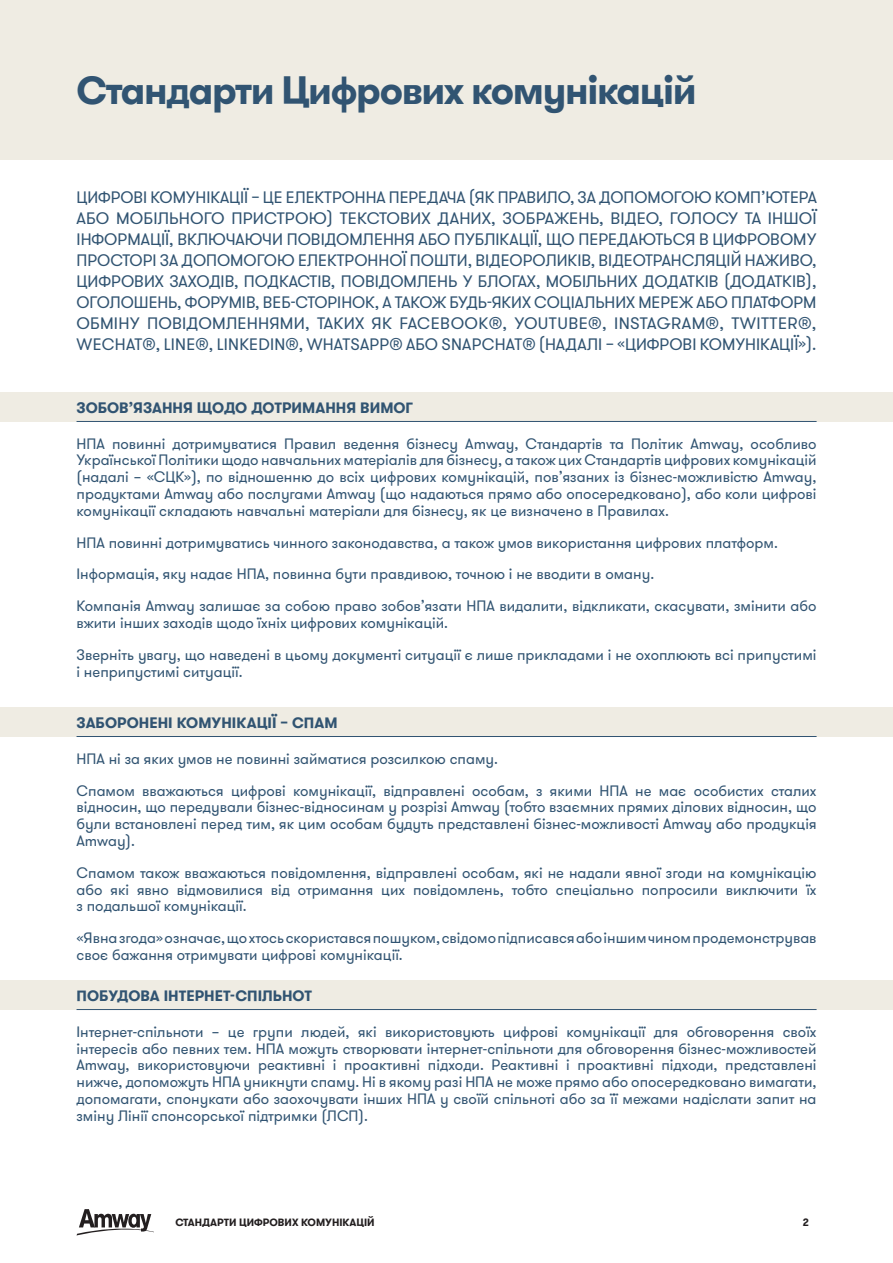
<style>
.page{position:relative;width:893px;height:1263px;background:#fff}
.page>*{position:absolute;margin:0;border:0;box-sizing:border-box;transform-origin:0 0}
.tytul_okladka{font:700 39px "GT Walsheim Pro";letter-spacing:-.035em;color:#315472}
.Lead{font:16.5px/21px "GT Walsheim Pro";color:#315472;text-align:justify}
.t1{font:15px/16.8px "GT Walsheim Pro";color:#315472;text-align:justify}
.naglowek{font:700 15px "GT Walsheim Pro";color:#315472}
.t2{font:700 10.5px "GT Walsheim Pro";color:#231f20}
</style>
<div class="page">
<svg style="left:77px;top:1209px;width:76px;height:26px"></svg>
<div style="left:0;top:0;width:893px;height:159px;background:#efece3"></div>
<div style="left:0;top:393px;width:893px;height:29px;background:#efece3"></div>
<div style="left:0;top:708px;width:893px;height:29px;background:#efece3"></div>
<div style="left:0;top:981px;width:893px;height:29px;background:#efece3"></div>
<hr style="left:77px;top:421px;width:740px;height:1px;background:#315472">
<hr style="left:77px;top:736px;width:740px;height:1px;background:#315472">
<hr style="left:77px;top:1009px;width:740px;height:1px;background:#315472">
<p class="tytul_okladka" style="left:77px;top:65px;width:622px">Стандарти Цифрових комунікацій</p>
<p class="Lead" style="left:77px;top:187px;width:742px">ЦИФРОВІ КОМУНІКАЦІЇ – ЦЕ ЕЛЕКТРОННА ПЕРЕДАЧА (ЯК ПРАВИЛО, ЗА ДОПОМОГОЮ КОМП’ЮТЕРА АБО МОБІЛЬНОГО ПРИСТРОЮ) ТЕКСТОВИХ ДАНИХ, ЗОБРАЖЕНЬ, ВІДЕО, ГОЛОСУ ТА ІНШОЇ ІНФОРМАЦІЇ, ВКЛЮЧАЮЧИ ПОВІДОМЛЕННЯ АБО ПУБЛІКАЦІЇ, ЩО ПЕРЕДАЮТЬСЯ В ЦИФРОВОМУ ПРОСТОРІ ЗА ДОПОМОГОЮ ЕЛЕКТРОННОЇ ПОШТИ, ВІДЕОРОЛИКІВ, ВІДЕОТРАНСЛЯЦІЙ НАЖИВО, ЦИФРОВИХ ЗАХОДІВ, ПОДКАСТІВ, ПОВІДОМЛЕНЬ У БЛОГАХ, МОБІЛЬНИХ ДОДАТКІВ (ДОДАТКІВ), ОГОЛОШЕНЬ, ФОРУМІВ, ВЕБ-СТОРІНОК, А ТАКОЖ БУДЬ-ЯКИХ СОЦІАЛЬНИХ МЕРЕЖ АБО ПЛАТФОРМ ОБМІНУ ПОВІДОМЛЕННЯМИ, ТАКИХ ЯК FACEBOOK®, YOUTUBE®, INSTAGRAM®, TWITTER®, WECHAT®, LINE®, LINKEDIN®, WHATSAPP® АБО SNAPCHAT® (НАДАЛІ – «ЦИФРОВІ КОМУНІКАЦІЇ»).</p>
<p class="naglowek" style="left:77px;top:398px;width:338px">ЗОБОВ’ЯЗАННЯ ЩОДО ДОТРИМАННЯ ВИМОГ</p>
<p class="t1" style="left:77px;top:435px;width:741px">НПА повинні дотримуватися Правил ведення бізнесу Amway, Стандартів та Політик Amway, особливо Української Політики щодо навчальних матеріалів для бізнесу, а також цих Стандартів цифрових комунікацій (надалі – «СЦК»), по відношенню до всіх цифрових комунікацій, пов’язаних із бізнес-можливістю Amway, продуктами Amway або послугами Amway (що надаються прямо або опосередковано), або коли цифрові комунікації складають навчальні матеріали для бізнесу, як це визначено в Правилах.</p>
<p class="t1" style="left:77px;top:534px;width:703px">НПА повинні дотримуватись чинного законодавства, а також умов використання цифрових платформ.</p>
<p class="t1" style="left:77px;top:566px;width:579px">Інформація, яку надає НПА, повинна бути правдивою, точною і не вводити в оману.</p>
<p class="t1" style="left:77px;top:598px;width:741px">Компанія Amway залишає за собою право зобов’язати НПА видалити, відкликати, скасувати, змінити або вжити інших заходів щодо їхніх цифрових комунікацій.</p>
<p class="t1" style="left:77px;top:647px;width:741px">Зверніть увагу, що наведені в цьому документі ситуації є лише прикладами і не охоплюють всі припустимі і неприпустимі ситуації.</p>
<p class="naglowek" style="left:77px;top:713px;width:263px">ЗАБОРОНЕНІ КОМУНІКАЦІЇ – СПАМ</p>
<p class="t1" style="left:77px;top:750px;width:423px">НПА ні за яких умов не повинні займатися розсилкою спаму.</p>
<p class="t1" style="left:77px;top:782px;width:741px">Спамом вважаються цифрові комунікації, відправлені особам, з якими НПА не має особистих сталих відносин, що передували бізнес-відносинам у розрізі Amway (тобто взаємних прямих ділових відносин, що були встановлені перед тим, як цим особам будуть представлені бізнес-можливості Amway або продукція Amway).</p>
<p class="t1" style="left:77px;top:864px;width:741px">Спамом також вважаються повідомлення, відправлені особам, які не надали явної згоди на комунікацію або які явно відмовилися від отримання цих повідомлень, тобто спеціально попросили виключити їх з подальшої комунікації.</p>
<p class="t1" style="left:77px;top:930px;width:741px">«Явна згода» означає, що хтось скористався пошуком, свідомо підписався або іншим чином продемонстрував своє бажання отримувати цифрові комунікації.</p>
<p class="naglowek" style="left:77px;top:986px;width:237px">ПОБУДОВА ІНТЕРНЕТ-СПІЛЬНОТ</p>
<p class="t1" style="left:77px;top:1023px;width:741px">Інтернет-спільноти – це групи людей, які використовують цифрові комунікації для обговорення своїх інтересів або певних тем. НПА можуть створювати інтернет-спільноти для обговорення бізнес-можливостей Amway, використовуючи реактивні і проактивні підходи. Реактивні і проактивні підходи, представлені нижче, допоможуть НПА уникнути спаму. Ні в якому разі НПА не може прямо або опосередковано вимагати, допомагати, спонукати або заохочувати інших НПА у своїй спільноті або за її межами надіслати запит на зміну Лінії спонсорської підтримки (ЛСП).</p>
<p class="t2" style="left:175px;top:1215px;width:201px">СТАНДАРТИ ЦИФРОВИХ КОМУНІКАЦІЙ</p>
<p class="t2" style="left:803px;top:1215px;width:8px">2</p>
</div>
